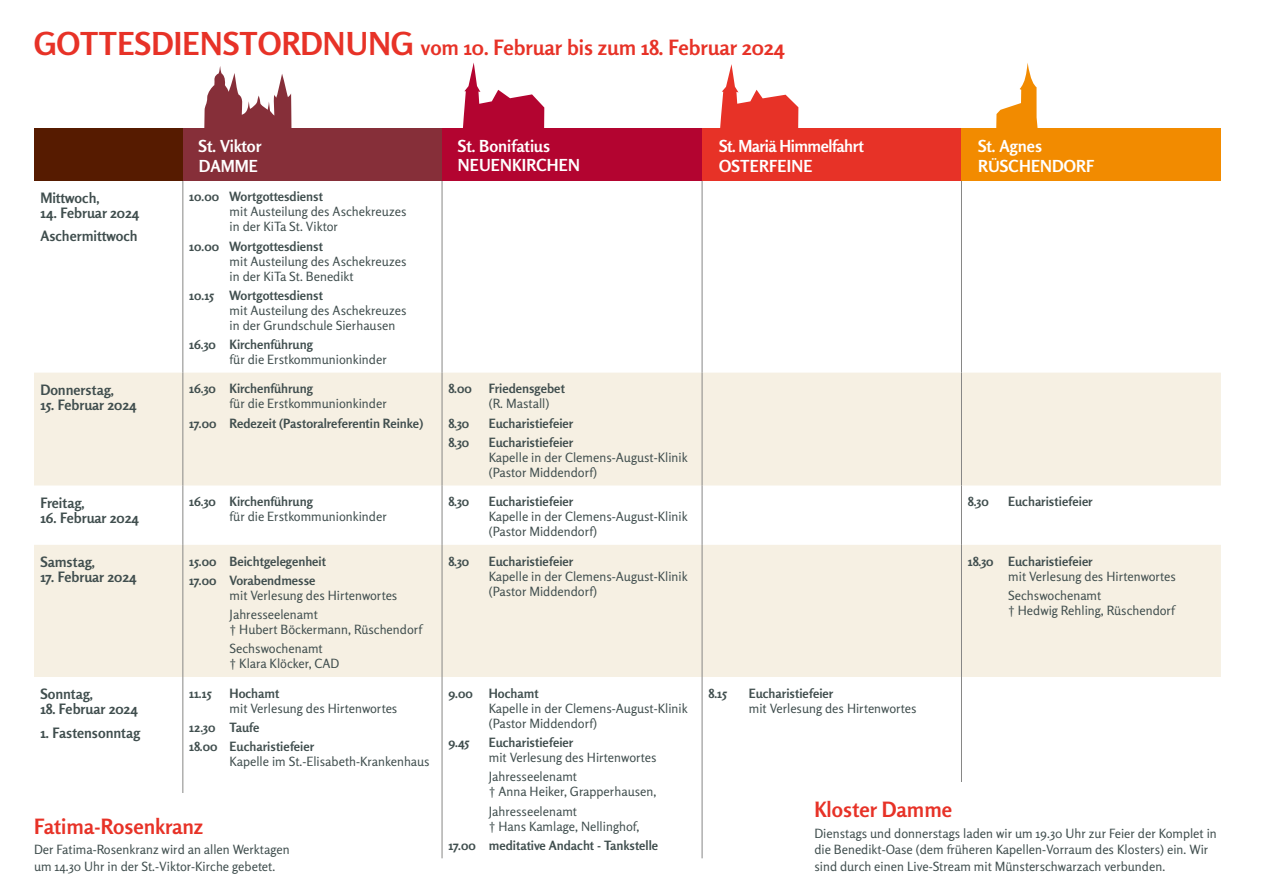
<style>
.page{position:relative;width:1263px;height:893px;background:#fff}
.page>*{position:absolute;margin:0;border:0;box-sizing:border-box;transform-origin:0 0}
.t1{font:700 21px "Rosario";color:#e73227}
.t2{font:700 16.5px/19.8px "Rosario";letter-spacing:.005em;color:#fff}
.t3{font:700 16.5px/19.8px "Rosario";letter-spacing:-.03em;color:#fff}
.t4{font:700 14.25px/23.5px "Rosario";color:#404e4e}
.t5{font:12.75px/15px "Rosario";color:#404e4e}
.t6{font:700 12.75px/19.2px "Rosario";color:#404e4e}
.s1{font-size:31.5px}
</style>
<div class="page">
<svg style="left:34px;top:373px;width:1187px;height:304px;fill:#f6f0e3"></svg>
<hr style="left:182px;top:180px;width:1px;height:193px;background:#878786">
<hr style="left:442px;top:180px;width:1px;height:193px;background:#878786">
<hr style="left:961px;top:180px;width:1px;height:193px;background:#878786">
<hr style="left:182px;top:373px;width:1px;height:112px;background:#878786">
<hr style="left:442px;top:373px;width:1px;height:112px;background:#878786">
<hr style="left:961px;top:373px;width:1px;height:112px;background:#878786">
<hr style="left:182px;top:485px;width:1px;height:60px;background:#878786">
<hr style="left:442px;top:485px;width:1px;height:60px;background:#878786">
<hr style="left:961px;top:485px;width:1px;height:60px;background:#878786">
<hr style="left:182px;top:545px;width:1px;height:132px;background:#878786">
<hr style="left:442px;top:545px;width:1px;height:132px;background:#878786">
<hr style="left:961px;top:545px;width:1px;height:132px;background:#878786">
<hr style="left:182px;top:677px;width:1px;height:181px;background:#878786">
<hr style="left:442px;top:677px;width:1px;height:181px;background:#878786">
<hr style="left:961px;top:677px;width:1px;height:181px;background:#878786">
<hr style="left:702px;top:180px;width:1px;height:193px;background:#878786">
<hr style="left:702px;top:373px;width:1px;height:112px;background:#878786">
<hr style="left:702px;top:485px;width:1px;height:60px;background:#878786">
<hr style="left:702px;top:545px;width:1px;height:132px;background:#878786">
<hr style="left:702px;top:677px;width:1px;height:181px;background:#878786">
<div style="left:20px;top:794px;width:265px;height:99px;background:#fff"></div>
<div style="left:701px;top:128px;width:262px;height:53px;background:#e73227"></div>
<div style="left:961px;top:128px;width:259px;height:53px;background:#f28b00"></div>
<div style="left:182px;top:128px;width:261px;height:53px;background:#862f39"></div>
<div style="left:442px;top:128px;width:260px;height:53px;background:#b30430"></div>
<div style="left:34px;top:128px;width:149px;height:53px;background:#561b00"></div>
<svg style="left:720px;top:64px;width:78px;height:64px"></svg>
<svg style="left:204px;top:66px;width:88px;height:62px"></svg>
<svg style="left:463px;top:62px;width:81px;height:66px"></svg>
<svg style="left:996px;top:63px;width:42px;height:65px"></svg>
<h1 class="t1" style="left:34px;top:35px;width:752px"><span class="s1">GOTTESDIENSTORDNUNG</span> vom 10. Februar bis zum 18. Februar 2024</h1>
<p class="t4" style="left:40px;top:186px;width:61px">Mittwoch,</p>
<p class="t4" style="left:40px;top:201px;width:100px">14. Februar 2024<br>Aschermittwoch</p>
<p class="t4" style="left:40px;top:378px;width:75px">Donnerstag,</p>
<p class="t4" style="left:40px;top:393px;width:97px">15. Februar 2024</p>
<p class="t4" style="left:40px;top:491px;width:46px">Freitag,</p>
<p class="t4" style="left:40px;top:506px;width:100px">16. Februar 2024</p>
<p class="t4" style="left:40px;top:550px;width:56px">Samstag,</p>
<p class="t4" style="left:40px;top:565px;width:97px">17. Februar 2024</p>
<p class="t2" style="left:199px;top:136px;width:64px">St. Viktor<br>DAMME</p>
<p class="t2" style="left:458px;top:136px;width:123px">St. Bonifatius<br>NEUENKIRCHEN</p>
<p class="t3" style="left:719px;top:136px;width:146px">St. Mariä Himmelfahrt<br>OSTERFEINE</p>
<p class="t2" style="left:978px;top:136px;width:118px">St. Agnes<br>RÜSCHENDORF</p>
<p class="t6" style="left:189px;top:187px;width:135px">10.00 Wortgottesdienst</p>
<p class="t5" style="left:230px;top:204px;width:178px">mit Austeilung des Aschekreuzes in der KiTa St. Viktor</p>
<p class="t6" style="left:189px;top:236px;width:135px">10.00 Wortgottesdienst</p>
<p class="t5" style="left:230px;top:253px;width:178px">mit Austeilung des Aschekreuzes in der KiTa St. Benedikt</p>
<p class="t6" style="left:189px;top:286px;width:135px">10.15 Wortgottesdienst</p>
<p class="t5" style="left:230px;top:303px;width:178px">mit Austeilung des Aschekreuzes in der Grundschule Sierhausen</p>
<p class="t6" style="left:189px;top:335px;width:125px">16.30 Kirchenführung</p>
<p class="t5" style="left:230px;top:352px;width:159px">für die Erstkommunionkinder</p>
<p class="t6" style="left:189px;top:379px;width:125px">16.30 Kirchenführung</p>
<p class="t5" style="left:230px;top:396px;width:159px">für die Erstkommunionkinder</p>
<p class="t6" style="left:189px;top:413px;width:235px">17.00 Redezeit (Pastoralreferentin Reinke)</p>
<p class="t6" style="left:189px;top:492px;width:125px">16.30 Kirchenführung</p>
<p class="t5" style="left:230px;top:509px;width:159px">für die Erstkommunionkinder</p>
<p class="t6" style="left:189px;top:551px;width:138px">15.00 Beichtgelegenheit<br>17.00 Vorabendmesse</p>
<p class="t5" style="left:230px;top:586px;width:169px;line-height:19.2px">mit Verlesung des Hirtenwortes<br>Jahresseelenamt</p>
<p class="t5" style="left:230px;top:620px;width:194px;line-height:19.2px">† Hubert Böckermann, Rüschendorf<br>Sechswochenamt</p>
<p class="t5" style="left:230px;top:656px;width:111px">† Klara Klöcker, CAD</p>
<p class="t6" style="left:448px;top:379px;width:25px">8.00</p>
<p class="t6" style="left:489px;top:379px;width:78px">Friedensgebet</p>
<p class="t5" style="left:489px;top:396px;width:62px">(R. Mastall)</p>
<p class="t6" style="left:448px;top:413px;width:22px">8.30</p>
<p class="t6" style="left:489px;top:413px;width:86px">Eucharistiefeier</p>
<p class="t6" style="left:448px;top:433px;width:22px">8.30</p>
<p class="t6" style="left:489px;top:433px;width:86px">Eucharistiefeier</p>
<p class="t5" style="left:489px;top:450px;width:200px">Kapelle in der Clemens-August-Klinik (Pastor Middendorf)</p>
<p class="t6" style="left:448px;top:492px;width:22px">8.30</p>
<p class="t6" style="left:489px;top:492px;width:86px">Eucharistiefeier</p>
<p class="t5" style="left:489px;top:509px;width:200px">Kapelle in der Clemens-August-Klinik (Pastor Middendorf)</p>
<p class="t6" style="left:448px;top:551px;width:22px">8.30</p>
<p class="t6" style="left:489px;top:551px;width:86px">Eucharistiefeier</p>
<p class="t5" style="left:489px;top:569px;width:200px">Kapelle in der Clemens-August-Klinik (Pastor Middendorf)</p>
<p class="t6" style="left:968px;top:492px;width:22px">8.30</p>
<p class="t6" style="left:1008px;top:492px;width:86px">Eucharistiefeier</p>
<p class="t6" style="left:968px;top:551px;width:126px">18.30 Eucharistiefeier</p>
<p class="t5" style="left:1008px;top:566px;width:169px;line-height:19.2px">mit Verlesung des Hirtenwortes<br>Sechswochenamt</p>
<p class="t5" style="left:1008px;top:603px;width:168px">† Hedwig Rehling, Rüschendorf</p>
<p class="t4" style="left:40px;top:682px;width:54px">Sonntag,</p>
<p class="t4" style="left:40px;top:697px;width:99px">18. Februar 2024</p>
<p class="t4" style="left:40px;top:721px;width:101px">1. Fastensonntag</p>
<p class="t6" style="left:189px;top:683px;width:24px">11.15</p>
<p class="t6" style="left:230px;top:683px;width:51px">Hochamt</p>
<p class="t5" style="left:230px;top:701px;width:169px">mit Verlesung des Hirtenwortes</p>
<p class="t6" style="left:189px;top:718px;width:126px">12.30 Taufe<br>18.00 Eucharistiefeier</p>
<p class="t5" style="left:230px;top:754px;width:202px">Kapelle im St.-Elisabeth-Krankenhaus</p>
<h1 class="t1" style="left:34px;top:813px;width:171px">Fatima-Rosenkranz</h1>
<p class="t5" style="left:34px;top:841px;width:257px;line-height:16.5px">Der Fatima-Rosenkranz wird an allen Werktagen um 14.30 Uhr in der St.-Viktor-Kirche gebetet.</p>
<p class="t6" style="left:448px;top:683px;width:92px">9.00 Hochamt</p>
<p class="t5" style="left:489px;top:701px;width:200px">Kapelle in der Clemens-August-Klinik (Pastor Middendorf)</p>
<p class="t6" style="left:448px;top:733px;width:22px">9.45</p>
<p class="t6" style="left:489px;top:733px;width:86px">Eucharistiefeier</p>
<p class="t5" style="left:489px;top:748px;width:169px;line-height:19.2px">mit Verlesung des Hirtenwortes<br>Jahresseelenamt</p>
<p class="t5" style="left:489px;top:782px;width:169px;line-height:19.2px">† Anna Heiker, Grapperhausen,<br>Jahresseelenamt</p>
<p class="t5" style="left:489px;top:818px;width:152px">† Hans Kamlage, Nellinghof,</p>
<p class="t6" style="left:448px;top:835px;width:211px">17.00 meditative Andacht - Tankstelle</p>
<p class="t6" style="left:708px;top:683px;width:20px">8.15</p>
<p class="t6" style="left:749px;top:683px;width:86px">Eucharistiefeier</p>
<p class="t5" style="left:749px;top:701px;width:169px">mit Verlesung des Hirtenwortes</p>
<h1 class="t1" style="left:814px;top:797px;width:139px">Kloster Damme</h1>
<p class="t5" style="left:814px;top:825px;width:404px;line-height:16.5px">Dienstags und donnerstags laden wir um 19.30 Uhr zur Feier der Komplet in die Benedikt-Oase (dem früheren Kapellen-Vorraum des Klosters) ein. Wir sind durch einen Live-Stream mit Münsterschwarzach verbunden.</p>
</div>
